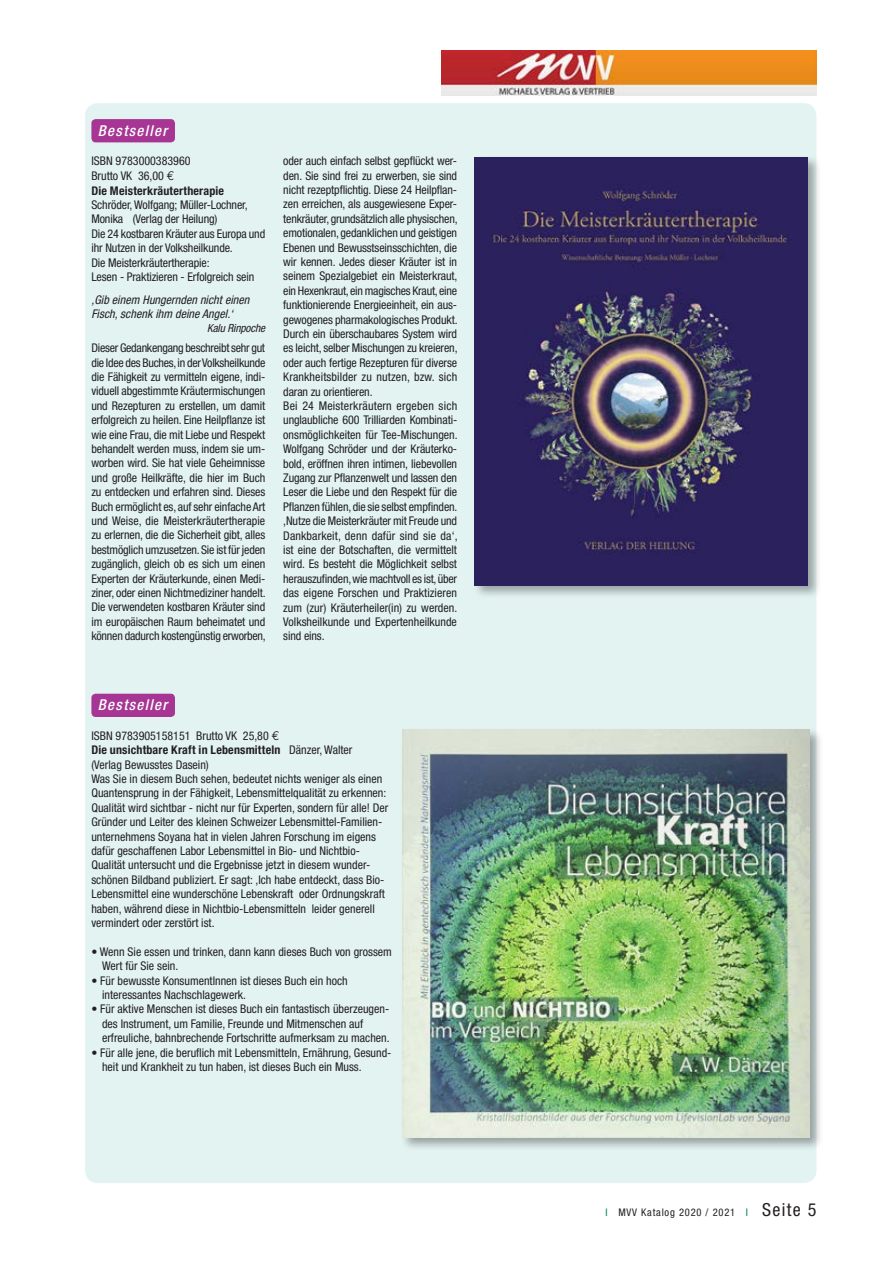
<style>
.page{position:relative;width:893px;height:1263px;background:#fff}
.page>*{position:absolute;margin:0;border:0;box-sizing:border-box;transform-origin:0 0}
.t1{font:italic 500 condensed 15px "Helvetica Neue";letter-spacing:.09em;color:#fff}
.t2{font:condensed 12px/14.4px "Helvetica Neue";color:#231f20}
.t3{font:italic condensed 12px/14.4px "Helvetica Neue";letter-spacing:.005em;color:#231f20}
.t4{font:italic condensed 11.25px "Helvetica Neue";letter-spacing:-.01em;color:#231f20}
.t5{font:condensed 10.5px "Helvetica Neue";letter-spacing:.075em;color:#231f20}
.s1{font-family:"Euro Mono";font-stretch:normal;font-size:12.75px}
.s2{font-weight:700}
.s3{color:#018249}
.s4{font-size:18px}
</style>
<div class="page">
<img style="left:442px;top:50px;width:374px;height:45px">
<div style="left:85px;top:103px;width:731px;height:1080px;background:#e2f3f2;border-radius:13px"></div>
<div style="left:91px;top:694px;width:84px;height:23px;background:#a73594;border-radius:4px"></div>
<div style="left:91px;top:119px;width:84px;height:23px;background:#a73594;border-radius:4px"></div>
<div style="left:400px;top:727px;width:423px;height:424px;background:#231f20;opacity:.39"></div>
<img style="left:402px;top:730px;width:407px;height:407px">
<div style="left:473px;top:155px;width:349px;height:445px;background:#231f20;opacity:.38"></div>
<img style="left:475px;top:157px;width:333px;height:428px">
<p class="t1" style="left:98px;top:121px;width:71px">Bestseller</p>
<p class="t2" style="left:91px;top:154px;width:134px">ISBN 9783000383960<br>Brutto VK 36,00 <span class="s1">E<br></span><span class="s2">Die Meisterkräutertherapie</span></p>
<p class="t2" style="left:91px;top:197px;width:175px">Schröder, Wolfgang; Müller-Lochner, Monika (Verlag der Heilung)<br>Die 24 kostbaren Kräuter aus Europa und ihr Nutzen in der Volksheilkunde.<br>Die Meisterkräutertherapie:<br>Lesen - Praktizieren - Erfolgreich sein</p>
<p class="t3" style="left:91px;top:292px;width:160px">‚Gib einem Hungernden nicht einen<br>Fisch, schenk ihm deine Angel.‘</p>
<p class="t4" style="left:207px;top:321px;width:60px">Kalu Rinpoche</p>
<p class="t2" style="left:91px;top:341px;width:176px;text-align:justify">Dieser Gedankengang beschreibt sehr gut die Idee des Buches, in der Volksheilkunde die Fähigkeit zu vermitteln eigene, indi&shy;viduell abgestimmte Kräutermischungen und Rezepturen zu erstellen, um damit erfolgreich zu heilen. Eine Heilpflanze ist wie eine Frau, die mit Liebe und Respekt behandelt werden muss, indem sie um&shy;worben wird. Sie hat viele Geheimnisse und große Heilkräfte, die hier im Buch zu entdecken und erfahren sind. Dieses Buch ermöglicht es, auf sehr einfache Art und Weise, die Meisterkräutertherapie zu erlernen, die die Sicherheit gibt, alles bestmöglich umzusetzen. Sie ist für jeden zugänglich, gleich ob es sich um einen Experten der Kräuterkunde, einen Medi&shy;ziner, oder einen Nichtmediziner handelt.<br>Die verwendeten kostbaren Kräuter sind im europäischen Raum beheimatet und können dadurch kostengünstig erworben,</p>
<p class="t2" style="left:283px;top:154px;width:176px">oder auch einfach selbst gepflückt wer&shy;den. Sie sind frei zu erwerben, sie sind nicht rezeptpflichtig. Diese 24 Heilpflan&shy;zen erreichen, als ausgewiesene Exper&shy;tenkräuter, grundsätzlich alle physischen, emotionalen, gedanklichen und geistigen Ebenen und Bewusstseinsschichten, die wir kennen. Jedes dieser Kräuter ist in seinem Spezialgebiet ein Meisterkraut, ein Hexenkraut, ein magisches Kraut, eine funktionierende Energieeinheit, ein aus&shy;gewogenes pharmakologisches Produkt.<br>Durch ein überschaubares System wird es leicht, selber Mischungen zu kreieren, oder auch fertige Rezepturen für diverse Krankheitsbilder zu nutzen, bzw. sich daran zu orientieren.<br>Bei 24 Meisterkräutern ergeben sich unglaubliche 600 Trilliarden Kombinati&shy;onsmöglichkeiten für Tee-Mischungen.<br>Wolfgang Schröder und der Kräuterko&shy;bold, eröffnen ihren intimen, liebevollen Zugang zur Pflanzenwelt und lassen den Leser die Liebe und den Respekt für die Pflanzen fühlen, die sie selbst empfinden. ‚Nutze die Meisterkräuter mit Freude und Dankbarkeit, denn dafür sind sie da‘, ist eine der Botschaften, die vermittelt wird. Es besteht die Möglichkeit selbst herauszufinden, wie machtvoll es ist, über das eigene Forschen und Praktizieren zum (zur) Kräuterheiler(in) zu werden.<br>Volksheilkunde und Expertenheilkunde sind eins.</p>
<p class="t1" style="left:98px;top:696px;width:71px">Bestseller</p>
<p class="t2" style="left:91px;top:728px;width:298px">ISBN 9783905158151 Brutto VK 25,80 <span class="s1">E<br></span><span class="s2">Die unsichtbare Kraft in Lebensmitteln</span> Dänzer, Walter<br>(Verlag Bewusstes Dasein)<br>Was Sie in diesem Buch sehen, bedeutet nichts weniger als einen Quantensprung in der Fähigkeit, Lebensmittelqualität zu erkennen:<br>Qualität wird sichtbar - nicht nur für Experten, sondern für alle! Der Gründer und Leiter des kleinen Schweizer Lebensmittel-Familien&shy;unternehmens Soyana hat in vielen Jahren Forschung im eigens dafür geschaffenen Labor Lebensmittel in Bio- und Nichtbio-Qualität untersucht und die Ergebnisse jetzt in diesem wunder&shy;schönen Bildband publiziert. Er sagt: ‚Ich habe entdeckt, dass Bio-Lebensmittel eine wunderschöne Lebenskraft oder Ordnungskraft haben, während diese in Nichtbio-Lebensmitteln leider generell vermindert oder zerstört ist.</p>
<p class="t2" style="left:102px;top:944px;width:291px;text-indent:-11px">• Wenn Sie essen und trinken, dann kann dieses Buch von grossem<br>Wert für Sie sein.</p>
<p class="t2" style="left:102px;top:973px;width:247px;text-indent:-11px">• Für bewusste KonsumentInnen ist dieses Buch ein hoch interessantes Nachschlagewerk.</p>
<p class="t2" style="left:102px;top:1002px;width:289px;text-indent:-11px">• Für aktive Menschen ist dieses Buch ein fantastisch überzeugen&shy;des Instrument, um Familie, Freunde und Mitmenschen auf erfreuliche, bahnbrechende Fortschritte aufmerksam zu machen.</p>
<p class="t2" style="left:102px;top:1045px;width:291px;text-indent:-11px">• Für alle jene, die beruflich mit Lebensmitteln, Ernährung, Gesund&shy;heit und Krankheit zu tun haben, ist dieses Buch ein Muss.</p>
<p class="t5" style="left:605px;top:1206px;width:212px"><span class="s3">I</span> MVV Katalog 2020 / 2021 <span class="s3">I</span> <span class="s4">Seite 5</span></p>
</div>
